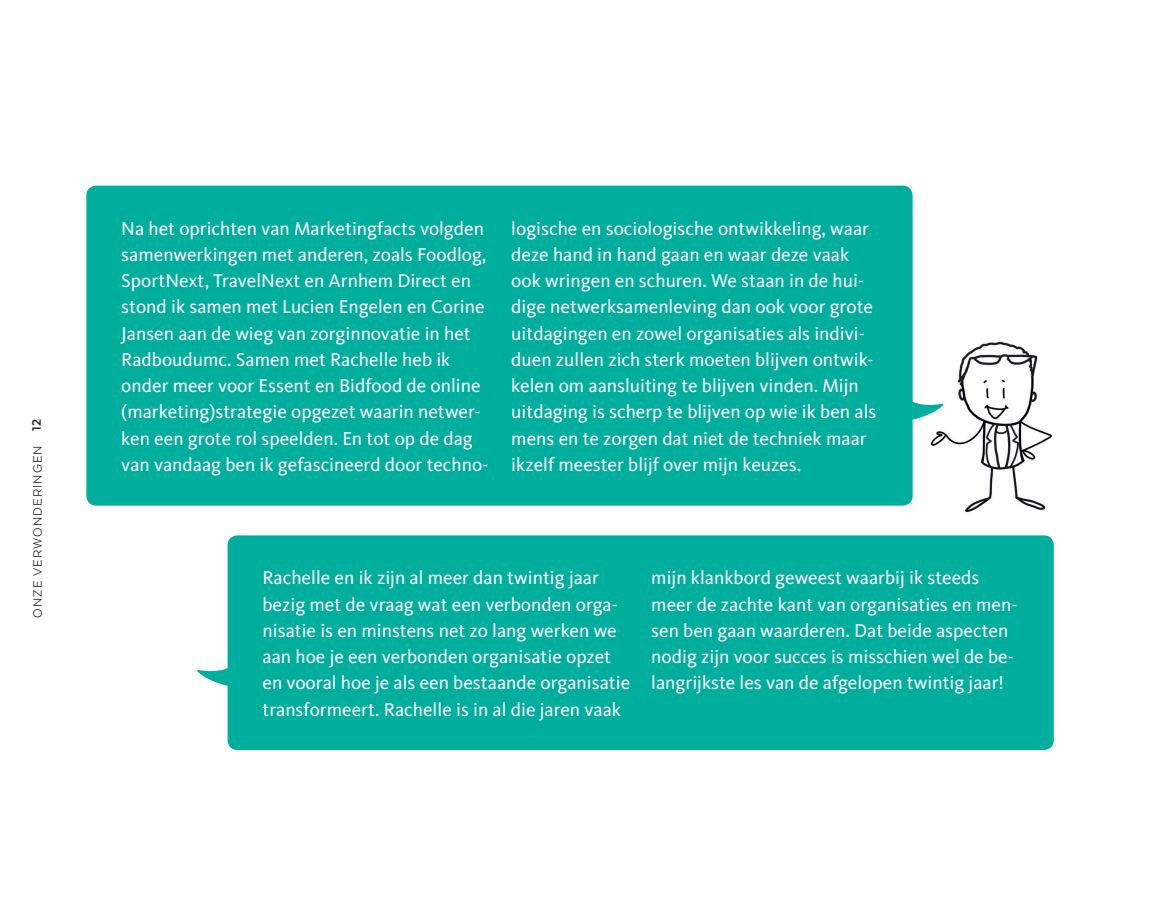
<style>
.page{position:relative;width:1165px;height:917px;background:#fff}
.page>*{position:absolute;margin:0;border:0;box-sizing:border-box;transform-origin:0 0}
.t1{font:19.25px/26.2px "Kievit";color:#fff}
.t2{font:14px "Texta";letter-spacing:.075em;color:#231f20}
.t3{font:700 14px "Texta";color:#231f20}
</style>
<div class="page">
<div style="left:86px;top:186px;width:826px;height:320px;background:#00ae9d;border-radius:10px"></div>
<div style="left:228px;top:535px;width:826px;height:215px;background:#00ae9d;border-radius:10px"></div>
<img style="left:908px;top:328px;width:144px;height:209px">
<svg style="left:908px;top:393px;width:36px;height:27px"></svg>
<svg style="left:197px;top:659px;width:31px;height:28px"></svg>
<p class="t3" style="left:30px;top:431px;width:13px;rotate:-90deg">12</p>
<p class="t2" style="left:30px;top:617px;width:174px;rotate:-90deg">ONZE VERWONDERINGEN</p>
<p class="t1" style="left:121px;top:215px;width:369px">Na het oprichten van Marketingfacts volgden samenwerkingen met anderen, zoals Foodlog, SportNext, TravelNext en Arnhem Direct en stond ik samen met Lucien Engelen en Corine Jansen aan de wieg van zorginnovatie in het Radboudumc. Samen met Rachelle heb ik onder meer voor Essent en Bidfood de online (marketing)strategie opgezet waarin netwer&shy;ken een grote rol speelden. En tot op de dag van vandaag ben ik gefascineerd door techno-</p>
<p class="t1" style="left:511px;top:215px;width:366px">logische en sociologische ontwikkeling, waar deze hand in hand gaan en waar deze vaak ook wringen en schuren. We staan in de hui&shy;dige netwerksamenleving dan ook voor grote uitdagingen en zowel organisaties als indivi&shy;duen zullen zich sterk moeten blijven ontwik&shy;kelen om aansluiting te blijven vinden. Mijn uitdaging is scherp te blijven op wie ik ben als mens en te zorgen dat niet de techniek maar ikzelf meester blijf over mijn keuzes.</p>
<p class="t1" style="left:262px;top:565px;width:369px">Rachelle en ik zijn al meer dan twintig jaar bezig met de vraag wat een verbonden orga&shy;nisatie is en minstens net zo lang werken we aan hoe je een verbonden organisatie opzet en vooral hoe je als een bestaande organisatie transformeert. Rachelle is in al die jaren vaak</p>
<p class="t1" style="left:651px;top:565px;width:368px">mijn klankbord geweest waarbij ik steeds meer de zachte kant van organisaties en men&shy;sen ben gaan waarderen. Dat beide aspecten nodig zijn voor succes is misschien wel de be&shy;langrijkste les van de afgelopen twintig jaar!</p>
</div>
